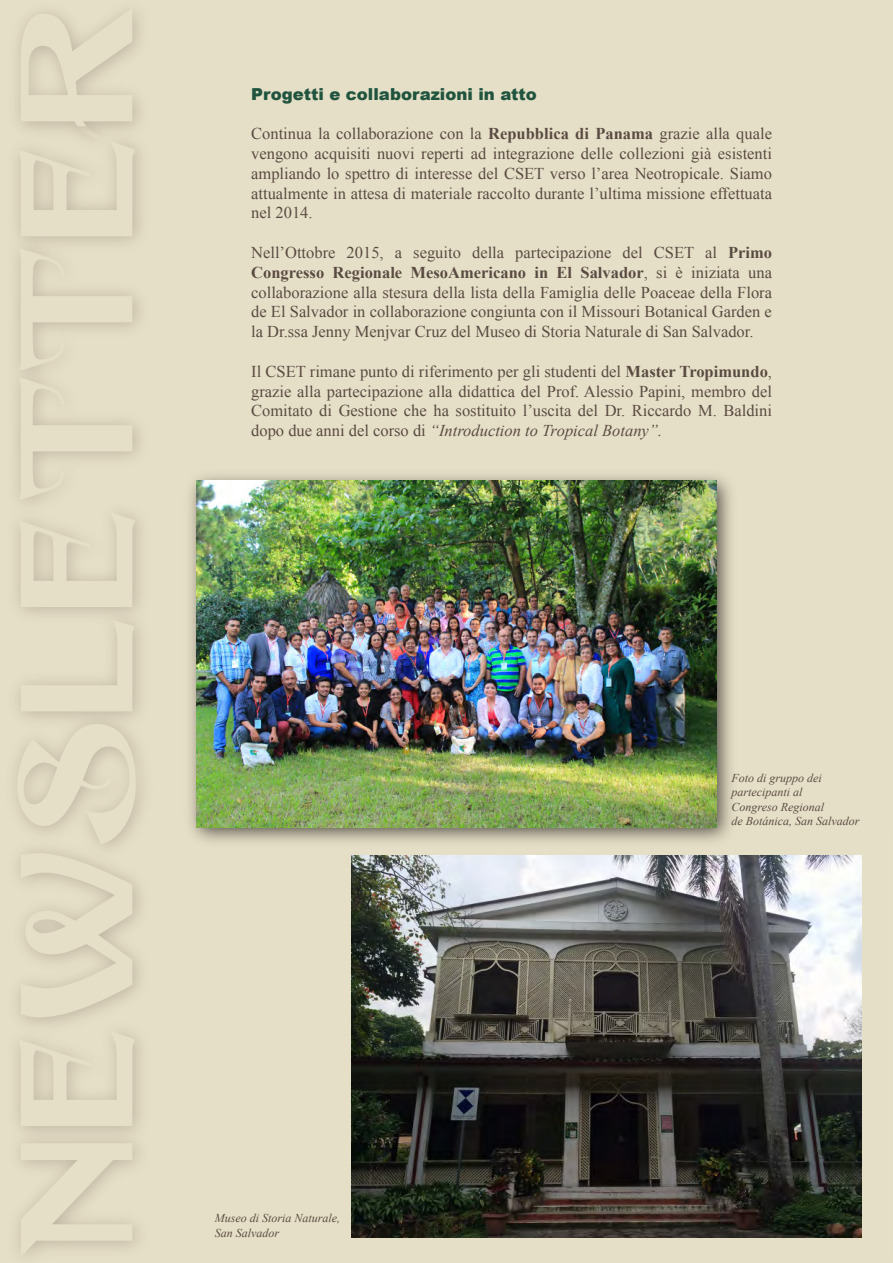
<style>
.page{position:relative;width:893px;height:1263px;background:#e6dfc7}
.page>*{position:absolute;margin:0;border:0;box-sizing:border-box;transform-origin:0 0}
.t1{font:16.5px/19.8px "Times New Roman";color:#5a4b42;text-align:justify}
.t2{font:900 16.5px "Arial";color:#20543f}
.t3{font:italic 12px/14.4px "Times New Roman";color:#5a4b42}
.s1{font-weight:700}
.s2{font-style:italic}
</style>
<div class="page">
<img style="left:190px;top:475px;width:542px;height:367px">
<img style="left:197px;top:481px;width:519px;height:346px">
<img style="left:351px;top:855px;width:510px;height:383px">
<svg style="left:21px;top:1143px;width:111px;height:114px"></svg>
<svg style="left:19px;top:1031px;width:116px;height:95px"></svg>
<svg style="left:21px;top:853px;width:111px;height:164px"></svg>
<svg style="left:17px;top:724px;width:119px;height:121px"></svg>
<svg style="left:21px;top:620px;width:114px;height:91px"></svg>
<svg style="left:19px;top:512px;width:116px;height:95px"></svg>
<svg style="left:19px;top:377px;width:113px;height:123px"></svg>
<svg style="left:19px;top:248px;width:113px;height:123px"></svg>
<svg style="left:19px;top:12px;width:116px;height:224px"></svg>
<p class="t2" style="left:251px;top:82px;width:287px">Progetti e collaborazioni in atto</p>
<p class="t1" style="left:251px;top:124px;width:522px">Continua la collaborazione con la <span class="s1">Repubblica di Panama</span> grazie alla quale vengono acquisiti nuovi reperti ad integrazione delle collezioni già esistenti ampliando lo spettro di interesse del CSET verso l’area Neotropicale. Siamo attualmente in attesa di materiale raccolto durante l’ultima missione effettuata nel 2014.</p>
<p class="t1" style="left:251px;top:242px;width:522px">Nell’Ottobre 2015, a seguito della partecipazione del CSET al <span class="s1">Primo Congresso Regionale MesoAmericano in El Salvador</span>, si è iniziata una collaborazione alla stesura della lista della Famiglia delle Poaceae della Flora de El Salvador in collaborazione congiunta con il Missouri Botanical Garden e la Dr.ssa Jenny Menjvar Cruz del Museo di Storia Naturale di San Salvador.</p>
<p class="t1" style="left:251px;top:361px;width:522px">Il CSET rimane punto di riferimento per gli studenti del <span class="s1">Master Tropimundo</span>, grazie alla partecipazione alla didattica del Prof. Alessio Papini, membro del Comitato di Gestione che ha sostituito l’uscita del Dr. Riccardo M. Baldini dopo due anni del corso di <span class="s2">“Introduction to Tropical Botany”.</span></p>
<p class="t3" style="left:215px;top:1211px;width:127px">Museo di Storia Naturale,<br>San Salvador</p>
<p class="t3" style="left:732px;top:770px;width:129px">Foto di gruppo dei partecipanti al<br>Congreso Regional<br>de Botánica, San Salvador</p>
</div>
